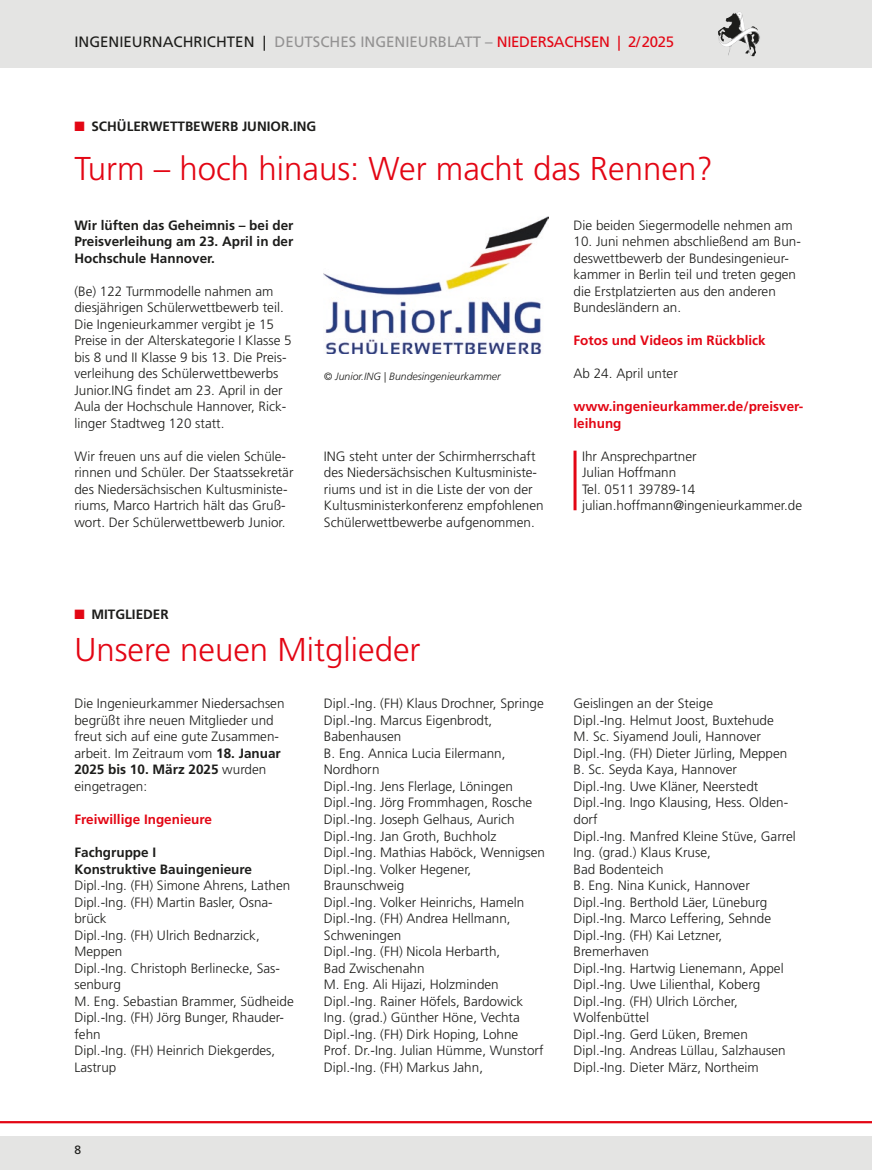
<style>
.page{position:relative;width:872px;height:1170px;background:#fff}
.page>*{position:absolute;margin:0;border:0;box-sizing:border-box;transform-origin:0 0}
.Headline{font:300 33px "Frutiger LT Std";color:#e30614}
.t1{font:15px "Frutiger LT Std";color:#939292}
.Fließtext{font:300 13.5px/16.5px "Frutiger LT Std";color:#1d1d1b}
.Fließtext_Abstand{font:300 13.5px/16.5px "Frutiger LT Std";color:#1d1d1b}
.Fließtext_Abstand-2{font:700 13.5px/16.5px "Frutiger LT Std";color:#1d1d1b;text-align:justify}
.Fließtext_mit_roter_Linie{font:300 13.5px "Frutiger LT Std";color:#1d1d1b}
.Fließtext_Bold_Rot{font:700 13.5px "Frutiger LT Std";color:#e30614}
.Fließtext_Abstand-3{font:700 13.5px/16.5px "Frutiger LT Std";color:#e30614}
.Fließtext_Bold_Schwarz{font:700 13.5px "Frutiger LT Std";color:#1d1d1b}
.t2{font:12px "Frutiger LT Std";color:#1d1d1b}
.QUELLE-CREDITS{font:italic 300 10.5px "Frutiger LT Std";color:#1d1d1b}
.s1{color:#1d1d1b}
.s2{color:#e30614}
.s3{font-weight:700}
</style>
<div class="page">
<div style="left:0;top:1135px;width:872px;height:34px;background:#e4e4e3"></div>
<hr style="left:0;top:1120px;width:872px;height:3px;background:#e30614">
<div style="left:0;top:0;width:872px;height:68px;background:#e4e4e3"></div>
<img style="left:725px;top:12px;width:14px;height:9px">
<img style="left:324px;top:217px;width:224px;height:136px">
<hr style="left:573px;top:450px;width:3px;height:60px;background:#e30614">
<p class="t1" style="left:74px;top:33px;width:601px"><span class="s1">INGENIEURNACHRICHTEN |</span> DEUTSCHES INGENIEURBLATT – <span class="s2">NIEDERSACHSEN | 2/2025</span></p>
<p class="Fließtext_Abstand-2" style="left:74px;top:118px;width:243px"><span class="s2">■</span> SCHÜLERWETTBEWERB JUNIOR.ING</p>
<p class="Headline" style="left:74px;top:150px;width:640px">Turm – hoch hinaus: Wer macht das Rennen?</p>
<p class="Fließtext_Abstand-2" style="left:74px;top:217px;width:221px">Wir lüften das Geheimnis – bei der Preisverleihung am 23. April in der Hochschule Hannover.</p>
<p class="Fließtext_Abstand" style="left:74px;top:283px;width:219px">(Be) 122 Turmmodelle nahmen am diesjährigen Schülerwettbewerb teil.<br>Die Ingenieurkammer vergibt je 15<br>Preise in der Alterskategorie I Klasse 5 bis 8 und II Klasse 9 bis 13. Die Preis&shy;verleihung des Schülerwettbewerbs Junior.ING findet am 23. April in der Aula der Hochschule Hannover, Rick&shy;linger Stadtweg 120 statt.</p>
<p class="Fließtext_Abstand" style="left:74px;top:448px;width:221px">Wir freuen uns auf die vielen Schüle&shy;rinnen und Schüler. Der Staatssekretär des Niedersächsischen Kultusministe&shy;riums, Marco Hartrich hält das Gruß&shy;wort. Der Schülerwettbewerb Junior.</p>
<p class="Fließtext_Abstand" style="left:573px;top:217px;width:221px">Die beiden Siegermodelle nehmen am</p>
<p class="Fließtext_Abstand" style="left:573px;top:233px;width:229px">10. Juni nehmen abschließend am Bun&shy;deswettbewerb der Bundesingenieur&shy;kammer in Berlin teil und treten gegen die Erstplatzierten aus den anderen Bundesländern an.</p>
<p class="Fließtext_Bold_Rot" style="left:573px;top:332px;width:194px">Fotos und Videos im Rückblick</p>
<p class="Fließtext_Abstand" style="left:573px;top:365px;width:106px">Ab 24. April unter</p>
<p class="Fließtext_Abstand-3" style="left:573px;top:398px;width:231px">www.ingenieurkammer.de/preisver&shy;leihung</p>
<p class="Fließtext_mit_roter_Linie" style="left:582px;top:448px;width:116px">Ihr Ansprechpartner</p>
<p class="Fließtext_mit_roter_Linie" style="left:582px;top:465px;width:96px">Julian Hoffmann</p>
<p class="Fließtext_mit_roter_Linie" style="left:582px;top:481px;width:115px">Tel. 0511 39789-14</p>
<p class="Fließtext_mit_roter_Linie" style="left:582px;top:498px;width:222px">julian.hoffmann@ingenieurkammer.de</p>
<p class="QUELLE-CREDITS" style="left:324px;top:370px;width:178px">© Junior.ING | Bundesingenieurkammer</p>
<p class="Fließtext_Abstand" style="left:324px;top:448px;width:221px">ING steht unter der Schirmherrschaft des Niedersächsischen Kultusministe&shy;riums und ist in die Liste der von der Kultusministerkonferenz empfohlenen Schülerwettbewerbe aufgenommen.</p>
<p class="Fließtext_Abstand-2" style="left:74px;top:606px;width:96px"><span class="s2">■</span> MITGLIEDER</p>
<p class="Headline" style="left:74px;top:631px;width:347px">Unsere neuen Mitglieder</p>
<p class="Fließtext" style="left:74px;top:695px;width:212px">Die Ingenieurkammer Niedersachsen begrüßt ihre neuen Mitglieder und freut sich auf eine gute Zusammen&shy;arbeit. Im Zeitraum vom <span class="s3">18. Januar<br>2025 bis 10. März 2025</span> wurden eingetragen:</p>
<p class="Fließtext_Bold_Rot" style="left:74px;top:811px;width:139px">Freiwillige Ingenieure</p>
<p class="Fließtext_Bold_Schwarz" style="left:74px;top:844px;width:83px">Fachgruppe I</p>
<p class="Fließtext_Bold_Schwarz" style="left:74px;top:860px;width:179px">Konstruktive Bauingenieure</p>
<p class="Fließtext" style="left:74px;top:877px;width:217px">Dipl.-Ing. (FH) Simone Ahrens, Lathen</p>
<p class="Fließtext" style="left:74px;top:893px;width:200px">Dipl.-Ing. (FH) Martin Basler, Osna&shy;brück</p>
<p class="Fließtext" style="left:74px;top:926px;width:187px">Dipl.-Ing. (FH) Ulrich Bednarzick,<br>Meppen</p>
<p class="Fließtext" style="left:74px;top:959px;width:207px">Dipl.-Ing. Christoph Berlinecke, Sas&shy;senburg</p>
<p class="Fließtext" style="left:74px;top:992px;width:221px">M. Eng. Sebastian Brammer, Südheide</p>
<p class="Fließtext" style="left:74px;top:1009px;width:211px">Dipl.-Ing. (FH) Jörg Bunger, Rhauder&shy;fehn</p>
<p class="Fließtext" style="left:74px;top:1042px;width:202px">Dipl.-Ing. (FH) Heinrich Diekgerdes,<br>Lastrup</p>
<p class="Fließtext" style="left:324px;top:695px;width:221px">Dipl.-Ing. (FH) Klaus Drochner, Springe</p>
<p class="Fließtext" style="left:324px;top:712px;width:170px">Dipl.-Ing. Marcus Eigenbrodt,<br>Babenhausen</p>
<p class="Fließtext" style="left:324px;top:745px;width:183px">B. Eng. Annica Lucia Eilermann,<br>Nordhorn</p>
<p class="Fließtext" style="left:324px;top:778px;width:191px">Dipl.-Ing. Jens Flerlage, Löningen</p>
<p class="Fließtext" style="left:324px;top:794px;width:210px">Dipl.-Ing. Jörg Frommhagen, Rosche</p>
<p class="Fließtext" style="left:324px;top:811px;width:192px">Dipl.-Ing. Joseph Gelhaus, Aurich</p>
<p class="Fließtext" style="left:324px;top:827px;width:174px">Dipl.-Ing. Jan Groth, Buchholz</p>
<p class="Fließtext" style="left:324px;top:844px;width:223px">Dipl.-Ing. Mathias Haböck, Wennigsen</p>
<p class="Fließtext" style="left:324px;top:860px;width:149px">Dipl.-Ing. Volker Hegener,<br>Braunschweig</p>
<p class="Fließtext" style="left:324px;top:893px;width:202px">Dipl.-Ing. Volker Heinrichs, Hameln</p>
<p class="Fließtext" style="left:324px;top:910px;width:188px">Dipl.-Ing. (FH) Andrea Hellmann,<br>Schweningen</p>
<p class="Fließtext" style="left:324px;top:943px;width:178px">Dipl.-Ing. (FH) Nicola Herbarth,<br>Bad Zwischenahn</p>
<p class="Fließtext" style="left:324px;top:976px;width:176px">M. Eng. Ali Hijazi, Holzminden</p>
<p class="Fließtext" style="left:324px;top:992px;width:201px">Dipl.-Ing. Rainer Höfels, Bardowick</p>
<p class="Fließtext" style="left:324px;top:1009px;width:197px">Ing. (grad.) Günther Höne, Vechta</p>
<p class="Fließtext" style="left:324px;top:1025px;width:196px">Dipl.-Ing. (FH) Dirk Hoping, Lohne</p>
<p class="Fließtext" style="left:324px;top:1042px;width:221px">Prof. Dr.-Ing. Julian Hümme, Wunstorf</p>
<p class="Fließtext" style="left:324px;top:1058px;width:161px">Dipl.-Ing. (FH) Markus Jahn,</p>
<p class="t2" style="left:74px;top:1142px;width:8px">8</p>
<p class="Fließtext" style="left:573px;top:695px;width:141px">Geislingen an der Steige</p>
<p class="Fließtext" style="left:573px;top:712px;width:202px">Dipl.-Ing. Helmut Joost, Buxtehude</p>
<p class="Fließtext" style="left:573px;top:728px;width:189px">M. Sc. Siyamend Jouli, Hannover</p>
<p class="Fließtext" style="left:573px;top:745px;width:215px">Dipl.-Ing. (FH) Dieter Jürling, Meppen</p>
<p class="Fließtext" style="left:573px;top:761px;width:165px">B. Sc. Seyda Kaya, Hannover</p>
<p class="Fließtext" style="left:573px;top:778px;width:186px">Dipl.-Ing. Uwe Kläner, Neerstedt</p>
<p class="Fließtext" style="left:573px;top:794px;width:216px">Dipl.-Ing. Ingo Klausing, Hess. Olden&shy;dorf</p>
<p class="Fließtext" style="left:573px;top:827px;width:224px">Dipl.-Ing. Manfred Kleine Stüve, Garrel</p>
<p class="Fließtext" style="left:573px;top:844px;width:139px">Ing. (grad.) Klaus Kruse,<br>Bad Bodenteich</p>
<p class="Fließtext" style="left:573px;top:877px;width:178px">B. Eng. Nina Kunick, Hannover</p>
<p class="Fließtext" style="left:573px;top:893px;width:195px">Dipl.-Ing. Berthold Läer, Lüneburg</p>
<p class="Fließtext" style="left:573px;top:910px;width:199px">Dipl.-Ing. Marco Leffering, Sehnde</p>
<p class="Fließtext" style="left:573px;top:926px;width:150px">Dipl.-Ing. (FH) Kai Letzner,<br>Bremerhaven</p>
<p class="Fließtext" style="left:573px;top:959px;width:212px">Dipl.-Ing. Hartwig Lienemann, Appel</p>
<p class="Fließtext" style="left:573px;top:976px;width:188px">Dipl.-Ing. Uwe Lilienthal, Koberg</p>
<p class="Fließtext" style="left:573px;top:992px;width:166px">Dipl.-Ing. (FH) Ulrich Lörcher,<br>Wolfenbüttel</p>
<p class="Fließtext" style="left:573px;top:1025px;width:176px">Dipl.-Ing. Gerd Lüken, Bremen</p>
<p class="Fließtext" style="left:573px;top:1042px;width:214px">Dipl.-Ing. Andreas Lüllau, Salzhausen</p>
<p class="Fließtext" style="left:573px;top:1058px;width:187px">Dipl.-Ing. Dieter März, Northeim</p>
</div>
